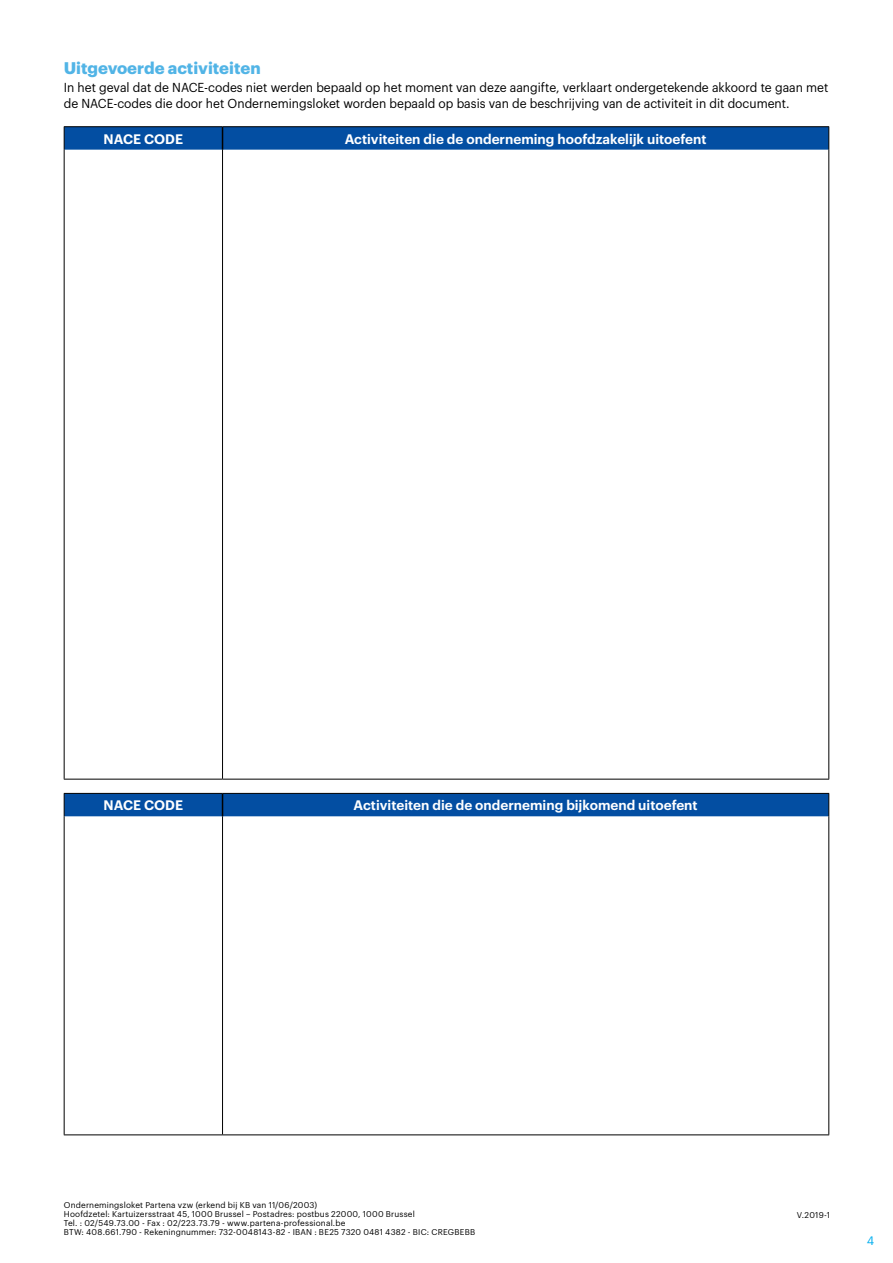
<style>
.page{position:relative;width:893px;height:1263px;background:#fff}
.page>*{position:absolute;margin:0;border:0;box-sizing:border-box;transform-origin:0 0}
.t1{font:700 16.5px "Graphik";color:#51b4e6}
.t2{font:600 13.5px "Graphik";color:#fff}
.t3{font:12.75px/15.3px "Graphik";color:#000;scale:.95 1}
.t4{font:12px "Graphik";color:#00aeef}
.t5{font:8.25px/9px "Graphik";letter-spacing:.025em;color:#000}
</style>
<div class="page">
<hr style="left:64px;top:126px;width:159px;height:1px;background:#000">
<hr style="left:223px;top:126px;width:606px;height:1px;background:#000">
<svg style="left:64px;top:127px;width:765px;height:23px;background:#064fa1"></svg>
<hr style="left:64px;top:150px;width:1px;height:629px;background:#000">
<hr style="left:222px;top:150px;width:1px;height:629px;background:#000">
<hr style="left:828px;top:150px;width:1px;height:629px;background:#000">
<hr style="left:64px;top:779px;width:159px;height:1px;background:#000">
<hr style="left:223px;top:779px;width:606px;height:1px;background:#000">
<div style="left:64px;top:793px;width:765px;height:23px;background:#034ea2"></div>
<hr style="left:64px;top:816px;width:1px;height:318px;background:#000">
<hr style="left:222px;top:816px;width:1px;height:318px;background:#000">
<hr style="left:828px;top:816px;width:1px;height:318px;background:#000">
<hr style="left:64px;top:1134px;width:159px;height:1px;background:#000">
<hr style="left:223px;top:1134px;width:606px;height:1px;background:#000">
<p class="t1" style="left:64px;top:55px;width:198px">Uitgevoerde activiteiten</p>
<p class="t3" style="left:64px;top:79px;width:806px">In het geval dat de NACE-codes niet werden bepaald op het moment van deze aangifte, verklaart ondergetekende akkoord te gaan met de NACE-codes die door het Ondernemingsloket worden bepaald op basis van de beschrijving van de activiteit in dit document.</p>
<p class="t2" style="left:104px;top:128px;width:81px">NACE CODE</p>
<p class="t2" style="left:345px;top:128px;width:363px">Activiteiten die de onderneming hoofdzakelijk uitoefent</p>
<p class="t2" style="left:104px;top:795px;width:81px">NACE CODE</p>
<p class="t2" style="left:354px;top:795px;width:346px">Activiteiten die de onderneming bijkomend uitoefent</p>
<p class="t5" style="left:64px;top:1200px;width:413px">Ondernemingsloket Partena vzw (erkend bij KB van 11/06/2003)<br>Hoofdzetel: Kartuizersstraat 45, 1000 Brussel – Postadres: postbus 22000, 1000 Brussel<br>Tel. : 02/549.73.00 - Fax : 02/223.73.79 - www.partena-professional.be<br>BTW: 408.661.790 - Rekeningnummer: 732-0048143-82 - IBAN : BE25 7320 0481 4382 - BIC: CREGBEBB</p>
<p class="t5" style="left:797px;top:1210px;width:35px">V.2019-1</p>
<h3 class="t4" style="left:867px;top:1232px;width:9px">4</h3>
</div>
